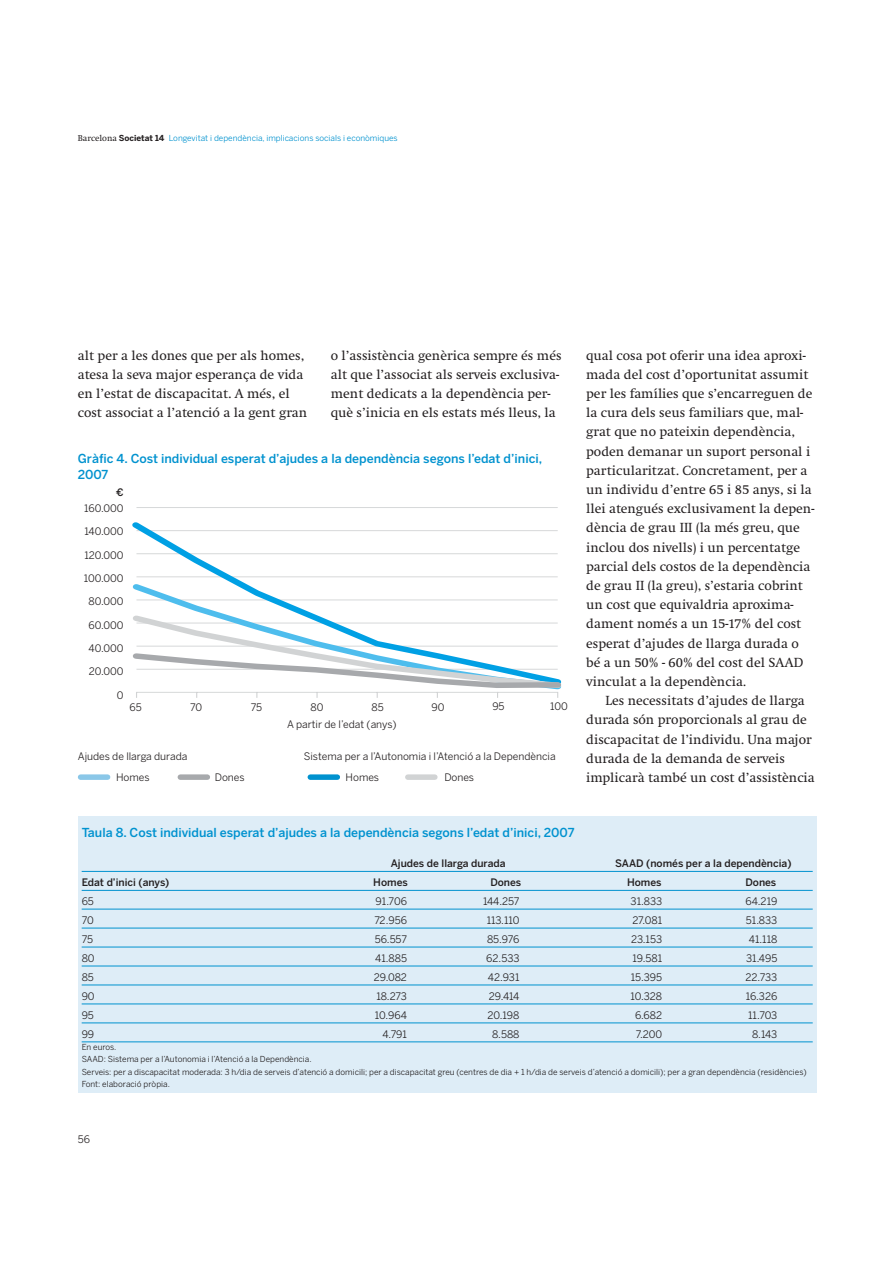
<style>
.page{position:relative;width:893px;height:1263px;background:#fff}
.page>*{position:absolute;margin:0;border:0;box-sizing:border-box;transform-origin:0 0}
.t1{font:13.65px/19.2px "Swift";color:#231f20}
.t2{font:500 12.3px/16.5px "Benton Sans";color:#0092cf}
.t3{font:10.35px "Benton Sans";color:#231f20}
.t4{font:500 10.35px "Benton Sans";color:#231f20}
.t5{font:8.25px/12.3px "Benton Sans";color:#231f20}
.t6{font:8.25px "Benton Sans";color:#0092cf}
.s1{font-family:"Swift";font-size:8.85px;color:#231f20}
.s2{font-weight:700;color:#231f20}
</style>
<div class="page">
<div style="left:78px;top:816px;width:738px;height:277px;background:#deedf7"></div>
<hr style="left:82px;top:871px;width:730px;height:1px;background:#0092cf">
<hr style="left:82px;top:890px;width:730px;height:1px;background:#0092cf">
<hr style="left:82px;top:909px;width:730px;height:1px;background:#0092cf">
<hr style="left:82px;top:928px;width:730px;height:1px;background:#0092cf">
<hr style="left:82px;top:947px;width:730px;height:1px;background:#0092cf">
<hr style="left:82px;top:966px;width:730px;height:1px;background:#0092cf">
<hr style="left:82px;top:985px;width:730px;height:1px;background:#0092cf">
<hr style="left:82px;top:1004px;width:730px;height:1px;background:#0092cf">
<hr style="left:82px;top:1023px;width:730px;height:1px;background:#0092cf">
<hr style="left:82px;top:1042px;width:730px;height:1px;background:#0092cf">
<div style="left:80px;top:774px;width:28px;height:6px;background:#8ac7e8"></div>
<div style="left:180px;top:774px;width:27px;height:6px;background:#a7a9ac"></div>
<div style="left:310px;top:774px;width:27px;height:6px;background:#0092cf"></div>
<div style="left:408px;top:774px;width:27px;height:6px;background:#d1d3d4"></div>
<hr style="left:136px;top:507px;width:421px;height:1px;background:#d1d3d4">
<svg style="left:132px;top:522px;width:426px;height:58px"></svg>
<svg style="left:132px;top:580px;width:426px;height:31px"></svg>
<svg style="left:133px;top:611px;width:429px;height:87px"></svg>
<p class="t6" style="left:78px;top:135px;width:321px"><span class="s1">Barcelona</span> <span class="s2">Societat 14</span> Longevitat i dependència, implicacions socials i econòmiques</p>
<p class="t1" style="left:331px;top:347px;width:232px">o l’assistència genèrica sempre és més alt que l’associat als serveis exclusiva&shy;ment dedicats a la dependència per&shy;què s’inicia en els estats més lleus, la</p>
<p class="t1" style="left:586px;top:347px;width:230px">qual cosa pot oferir una idea aproxi&shy;mada del cost d’oportunitat assumit per les famílies que s’encarreguen de la cura dels seus familiars que, mal&shy;grat que no pateixin dependència, poden demanar un suport personal i particularitzat. Concretament, per a un individu d’entre 65 i 85 anys, si la llei atengués exclusivament la depen&shy;dència de grau III (la més greu, que inclou dos nivells) i un percentatge parcial dels costos de la dependència de grau II (la greu), s’estaria cobrint un cost que equivaldria aproxima&shy;dament només a un 15-17% del cost esperat d’ajudes de llarga durada o bé a un 50% - 60% del cost del SAAD vinculat a la dependència.</p>
<p class="t1" style="left:586px;top:692px;width:230px;text-indent:19px">Les necessitats d’ajudes de llarga durada són proporcionals al grau de discapacitat de l’individu. Una major durada de la demanda de serveis implicarà també un cost d’assistència</p>
<p class="t1" style="left:78px;top:347px;width:231px">alt per a les dones que per als homes, atesa la seva major esperança de vida en l’estat de discapacitat. A més, el cost associat a l’atenció a la gent gran</p>
<p class="t2" style="left:78px;top:451px;width:466px">Gràfic 4. Cost individual esperat d’ajudes a la dependència segons l’edat d’inici,<br>2007</p>
<p class="t3" style="left:84px;top:504px;width:41px">160.000</p>
<p class="t3" style="left:85px;top:528px;width:41px">140.000</p>
<p class="t3" style="left:84px;top:551px;width:41px">120.000</p>
<p class="t3" style="left:84px;top:574px;width:41px">100.000</p>
<p class="t3" style="left:89px;top:598px;width:37px">80.000</p>
<p class="t3" style="left:88px;top:621px;width:37px">60.000</p>
<p class="t3" style="left:89px;top:644px;width:37px">40.000</p>
<p class="t3" style="left:89px;top:668px;width:36px">20.000</p>
<p class="t3" style="left:117px;top:691px;width:8px">0</p>
<p class="t3" style="left:129px;top:703px;width:14px">65</p>
<p class="t3" style="left:251px;top:703px;width:13px">75</p>
<p class="t3" style="left:371px;top:703px;width:14px">85</p>
<p class="t4" style="left:116px;top:489px;width:9px">€</p>
<p class="t3" style="left:190px;top:703px;width:14px">70</p>
<p class="t3" style="left:310px;top:703px;width:14px">80</p>
<p class="t3" style="left:431px;top:703px;width:14px">90</p>
<p class="t3" style="left:550px;top:703px;width:19px">100</p>
<p class="t3" style="left:492px;top:703px;width:14px">95</p>
<p class="t3" style="left:287px;top:721px;width:111px">A partir de l’edat (anys)</p>
<p class="t3" style="left:78px;top:752px;width:111px">Ajudes de llarga durada</p>
<p class="t3" style="left:304px;top:752px;width:253px">Sistema per a l’Autonomia i l’Atenció a la Dependència</p>
<p class="t3" style="left:116px;top:773px;width:35px">Homes</p>
<p class="t3" style="left:215px;top:773px;width:31px">Dones</p>
<p class="t3" style="left:345px;top:773px;width:35px">Homes</p>
<p class="t3" style="left:444px;top:773px;width:31px">Dones</p>
<p class="t2" style="left:82px;top:825px;width:494px">Taula 8. Cost individual esperat d’ajudes a la dependència segons l’edat d’inici, 2007</p>
<p class="t4" style="left:391px;top:859px;width:116px">Ajudes de llarga durada</p>
<p class="t4" style="left:615px;top:859px;width:178px">SAAD (només per a la dependència)</p>
<p class="t4" style="left:82px;top:878px;width:89px">Edat d’inici (anys)</p>
<p class="t4" style="left:373px;top:878px;width:36px">Homes</p>
<p class="t4" style="left:490px;top:878px;width:32px">Dones</p>
<p class="t4" style="left:627px;top:878px;width:36px">Homes</p>
<p class="t4" style="left:745px;top:878px;width:32px">Dones</p>
<p class="t3" style="left:82px;top:897px;width:14px">65</p>
<p class="t3" style="left:375px;top:897px;width:33px">91.706</p>
<p class="t3" style="left:483px;top:897px;width:38px">144.257</p>
<p class="t3" style="left:630px;top:897px;width:33px">31.833</p>
<p class="t3" style="left:745px;top:897px;width:33px">64.219</p>
<p class="t3" style="left:82px;top:916px;width:14px">70</p>
<p class="t3" style="left:374px;top:916px;width:34px">72.956</p>
<p class="t3" style="left:486px;top:916px;width:34px">113.110</p>
<p class="t3" style="left:632px;top:916px;width:31px">27.081</p>
<p class="t3" style="left:746px;top:916px;width:33px">51.833</p>
<p class="t3" style="left:82px;top:935px;width:13px">75</p>
<p class="t3" style="left:375px;top:935px;width:34px">56.557</p>
<p class="t3" style="left:487px;top:935px;width:34px">85.976</p>
<p class="t3" style="left:631px;top:935px;width:33px">23.153</p>
<p class="t3" style="left:748px;top:935px;width:30px">41.118</p>
<p class="t3" style="left:82px;top:954px;width:14px">80</p>
<p class="t3" style="left:375px;top:954px;width:33px">41.885</p>
<p class="t3" style="left:486px;top:954px;width:35px">62.533</p>
<p class="t3" style="left:632px;top:954px;width:31px">19.581</p>
<p class="t3" style="left:746px;top:954px;width:33px">31.495</p>
<p class="t3" style="left:82px;top:973px;width:14px">85</p>
<p class="t3" style="left:374px;top:973px;width:35px">29.082</p>
<p class="t3" style="left:488px;top:973px;width:33px">42.931</p>
<p class="t3" style="left:630px;top:973px;width:33px">15.395</p>
<p class="t3" style="left:745px;top:973px;width:33px">22.733</p>
<p class="t3" style="left:82px;top:992px;width:14px">90</p>
<p class="t3" style="left:376px;top:992px;width:32px">18.273</p>
<p class="t3" style="left:489px;top:992px;width:32px">29.414</p>
<p class="t3" style="left:630px;top:992px;width:33px">10.328</p>
<p class="t3" style="left:745px;top:992px;width:33px">16.326</p>
<p class="t3" style="left:82px;top:1011px;width:14px">95</p>
<p class="t3" style="left:375px;top:1011px;width:34px">10.964</p>
<p class="t3" style="left:487px;top:1011px;width:33px">20.198</p>
<p class="t3" style="left:635px;top:1011px;width:28px">6.682</p>
<p class="t3" style="left:748px;top:1011px;width:31px">11.703</p>
<p class="t3" style="left:82px;top:1030px;width:14px">99</p>
<p class="t3" style="left:382px;top:1030px;width:26px">4.791</p>
<p class="t3" style="left:492px;top:1030px;width:29px">8.588</p>
<p class="t3" style="left:635px;top:1030px;width:28px">7.200</p>
<p class="t3" style="left:752px;top:1030px;width:27px">8.143</p>
<p class="t5" style="left:82px;top:1042px;width:726px">En euros.<br>SAAD: Sistema per a l’Autonomia i l’Atenció a la Dependència.<br>Serveis: per a discapacitat moderada: 3 h/dia de serveis d’atenció a domicili; per a discapacitat greu (centres de dia + 1 h/dia de serveis d’atenció a domicili); per a gran dependència (residències)<br>Font: elaboració pròpia.</p>
<p class="t3" style="left:78px;top:1136px;width:14px">56</p>
</div>
